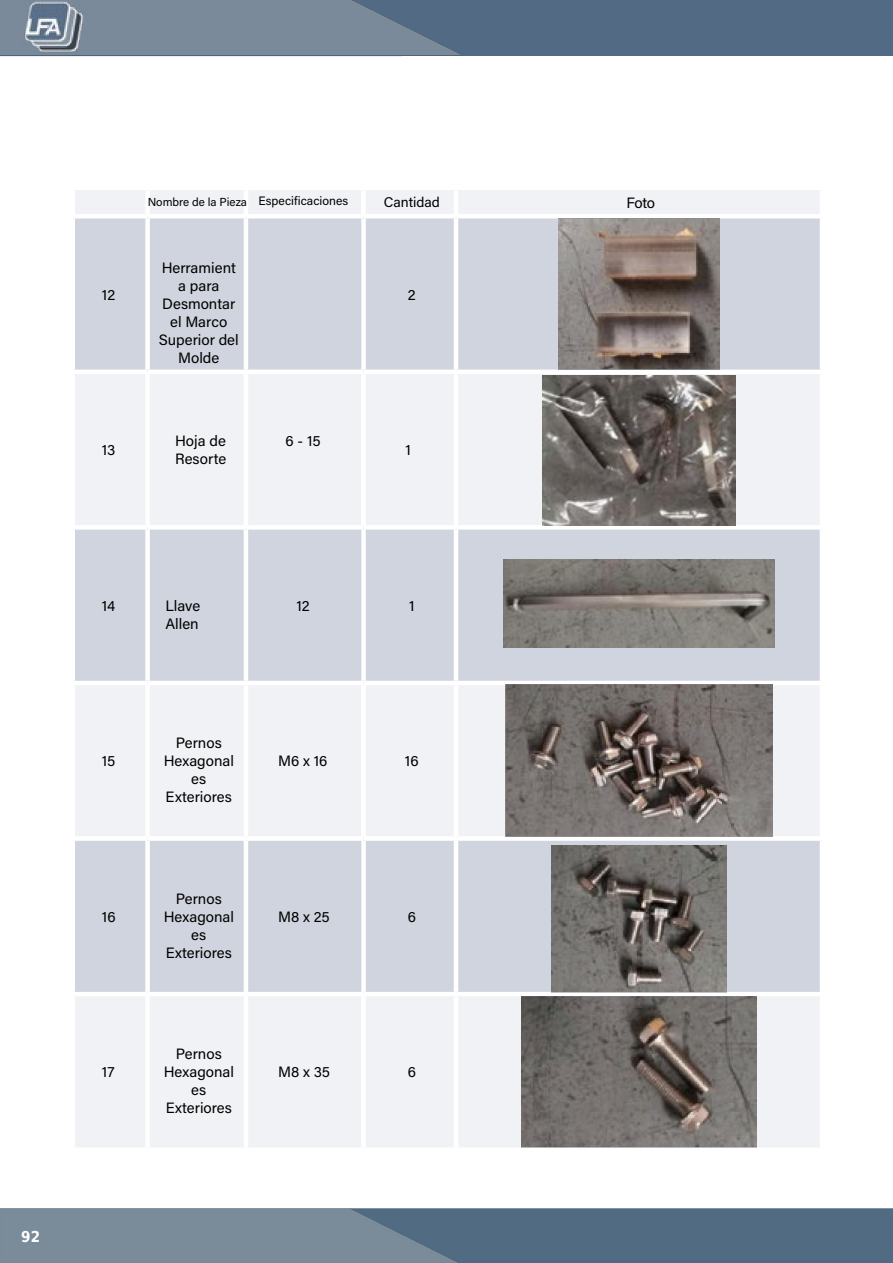
<style>
.page{position:relative;width:893px;height:1263px;background:#fff}
.page>*{position:absolute;margin:0;border:0;box-sizing:border-box;transform-origin:0 0}
.t1{font:700 15.15px "DejaVu Sans Condensed";color:#fff}
.t2{font:15px/18px "Acumin Pro";color:#000;text-align:center}
.t3{font:14.1px "Acumin Pro";letter-spacing:-.005em;color:#000}
.t4{font:12.15px "Acumin Pro";letter-spacing:.005em;color:#000}
.s1{font-size:11.55px}
</style>
<div class="page">
<div style="left:0;top:0;width:893px;height:55px;background:#526a83"></div>
<img style="left:0;top:0;width:463px;height:56px">
<div style="left:463px;top:1208px;width:430px;height:55px;background:#516b82"></div>
<img style="left:0;top:1208px;width:463px;height:55px">
<img style="left:22px;top:0;width:64px;height:55px">
<div style="left:73px;top:191px;width:75px;height:25px;background:#f1f2f5"></div>
<div style="left:148px;top:191px;width:98px;height:25px;background:#f1f2f5"></div>
<div style="left:246px;top:191px;width:118px;height:25px;background:#f1f2f5"></div>
<div style="left:364px;top:191px;width:92px;height:25px;background:#f1f2f5"></div>
<div style="left:456px;top:191px;width:366px;height:25px;background:#f1f2f5"></div>
<div style="left:73px;top:372px;width:75px;height:155px;background:#f1f2f5"></div>
<div style="left:148px;top:372px;width:98px;height:155px;background:#f1f2f5"></div>
<div style="left:246px;top:372px;width:118px;height:155px;background:#f1f2f5"></div>
<div style="left:364px;top:372px;width:92px;height:155px;background:#f1f2f5"></div>
<div style="left:456px;top:372px;width:366px;height:155px;background:#f1f2f5"></div>
<div style="left:73px;top:683px;width:75px;height:155px;background:#f1f2f5"></div>
<div style="left:148px;top:683px;width:98px;height:155px;background:#f1f2f5"></div>
<div style="left:246px;top:683px;width:118px;height:155px;background:#f1f2f5"></div>
<div style="left:364px;top:683px;width:92px;height:155px;background:#f1f2f5"></div>
<div style="left:456px;top:683px;width:366px;height:155px;background:#f1f2f5"></div>
<div style="left:73px;top:994px;width:75px;height:156px;background:#f1f2f5"></div>
<div style="left:148px;top:994px;width:98px;height:156px;background:#f1f2f5"></div>
<div style="left:246px;top:994px;width:118px;height:156px;background:#f1f2f5"></div>
<div style="left:364px;top:994px;width:92px;height:156px;background:#f1f2f5"></div>
<div style="left:456px;top:994px;width:366px;height:156px;background:#f1f2f5"></div>
<div style="left:73px;top:216px;width:75px;height:156px;background:#d0d4de"></div>
<div style="left:148px;top:216px;width:98px;height:156px;background:#d0d4de"></div>
<div style="left:246px;top:216px;width:118px;height:156px;background:#d0d4de"></div>
<div style="left:364px;top:216px;width:92px;height:156px;background:#d0d4de"></div>
<div style="left:456px;top:216px;width:366px;height:156px;background:#d0d4de"></div>
<div style="left:73px;top:527px;width:75px;height:156px;background:#d0d4de"></div>
<div style="left:148px;top:527px;width:98px;height:156px;background:#d0d4de"></div>
<div style="left:246px;top:527px;width:118px;height:156px;background:#d0d4de"></div>
<div style="left:364px;top:527px;width:92px;height:156px;background:#d0d4de"></div>
<div style="left:456px;top:527px;width:366px;height:156px;background:#d0d4de"></div>
<div style="left:73px;top:838px;width:75px;height:156px;background:#d0d4de"></div>
<div style="left:148px;top:838px;width:98px;height:156px;background:#d0d4de"></div>
<div style="left:246px;top:838px;width:118px;height:156px;background:#d0d4de"></div>
<div style="left:364px;top:838px;width:92px;height:156px;background:#d0d4de"></div>
<div style="left:456px;top:838px;width:366px;height:156px;background:#d0d4de"></div>
<hr style="left:820px;top:191px;width:4px;height:23px;background:#fff">
<hr style="left:71px;top:191px;width:4px;height:23px;background:#fff">
<div style="left:145px;top:191px;width:5px;height:23px;background:#fff"></div>
<hr style="left:244px;top:191px;width:4px;height:23px;background:#fff">
<div style="left:361px;top:191px;width:5px;height:23px;background:#fff"></div>
<hr style="left:454px;top:191px;width:4px;height:23px;background:#fff">
<hr style="left:71px;top:214px;width:77px;height:4px;background:#fff">
<hr style="left:71px;top:218px;width:4px;height:152px;background:#fff">
<hr style="left:148px;top:214px;width:98px;height:4px;background:#fff">
<div style="left:145px;top:218px;width:5px;height:152px;background:#fff"></div>
<hr style="left:246px;top:214px;width:118px;height:4px;background:#fff">
<hr style="left:244px;top:218px;width:4px;height:152px;background:#fff">
<hr style="left:364px;top:214px;width:92px;height:4px;background:#fff">
<div style="left:361px;top:218px;width:5px;height:152px;background:#fff"></div>
<hr style="left:456px;top:214px;width:368px;height:4px;background:#fff">
<hr style="left:820px;top:218px;width:4px;height:152px;background:#fff">
<hr style="left:454px;top:218px;width:4px;height:152px;background:#fff">
<hr style="left:71px;top:370px;width:77px;height:4px;background:#fff">
<hr style="left:71px;top:374px;width:4px;height:151px;background:#fff">
<hr style="left:148px;top:370px;width:98px;height:4px;background:#fff">
<div style="left:145px;top:374px;width:5px;height:151px;background:#fff"></div>
<hr style="left:246px;top:370px;width:118px;height:4px;background:#fff">
<hr style="left:244px;top:374px;width:4px;height:151px;background:#fff">
<hr style="left:364px;top:370px;width:92px;height:4px;background:#fff">
<div style="left:361px;top:374px;width:5px;height:151px;background:#fff"></div>
<hr style="left:456px;top:370px;width:368px;height:4px;background:#fff">
<hr style="left:820px;top:374px;width:4px;height:151px;background:#fff">
<hr style="left:454px;top:374px;width:4px;height:151px;background:#fff">
<div style="left:71px;top:525px;width:77px;height:5px;background:#fff"></div>
<hr style="left:71px;top:530px;width:4px;height:151px;background:#fff">
<div style="left:148px;top:525px;width:98px;height:5px;background:#fff"></div>
<div style="left:145px;top:530px;width:5px;height:151px;background:#fff"></div>
<div style="left:246px;top:525px;width:118px;height:5px;background:#fff"></div>
<hr style="left:244px;top:530px;width:4px;height:151px;background:#fff">
<div style="left:364px;top:525px;width:92px;height:5px;background:#fff"></div>
<div style="left:361px;top:530px;width:5px;height:151px;background:#fff"></div>
<div style="left:456px;top:525px;width:368px;height:5px;background:#fff"></div>
<hr style="left:820px;top:530px;width:4px;height:151px;background:#fff">
<hr style="left:454px;top:530px;width:4px;height:151px;background:#fff">
<hr style="left:71px;top:681px;width:77px;height:4px;background:#fff">
<hr style="left:71px;top:685px;width:4px;height:151px;background:#fff">
<hr style="left:148px;top:681px;width:98px;height:4px;background:#fff">
<div style="left:145px;top:685px;width:5px;height:151px;background:#fff"></div>
<hr style="left:246px;top:681px;width:118px;height:4px;background:#fff">
<hr style="left:244px;top:685px;width:4px;height:151px;background:#fff">
<hr style="left:364px;top:681px;width:92px;height:4px;background:#fff">
<div style="left:361px;top:685px;width:5px;height:151px;background:#fff"></div>
<svg style="left:456px;top:681px;width:366px;height:4px"></svg>
<hr style="left:820px;top:685px;width:4px;height:151px;background:#fff">
<hr style="left:454px;top:685px;width:4px;height:151px;background:#fff">
<div style="left:71px;top:836px;width:77px;height:5px;background:#fff"></div>
<hr style="left:71px;top:841px;width:4px;height:151px;background:#fff">
<div style="left:148px;top:836px;width:98px;height:5px;background:#fff"></div>
<div style="left:145px;top:841px;width:5px;height:151px;background:#fff"></div>
<div style="left:246px;top:836px;width:118px;height:5px;background:#fff"></div>
<hr style="left:244px;top:841px;width:4px;height:151px;background:#fff">
<div style="left:364px;top:836px;width:92px;height:5px;background:#fff"></div>
<div style="left:361px;top:841px;width:5px;height:151px;background:#fff"></div>
<div style="left:456px;top:836px;width:368px;height:5px;background:#fff"></div>
<hr style="left:820px;top:841px;width:4px;height:151px;background:#fff">
<hr style="left:454px;top:841px;width:4px;height:151px;background:#fff">
<hr style="left:71px;top:992px;width:77px;height:4px;background:#fff">
<hr style="left:71px;top:996px;width:4px;height:151px;background:#fff">
<hr style="left:148px;top:992px;width:98px;height:4px;background:#fff">
<div style="left:145px;top:996px;width:5px;height:151px;background:#fff"></div>
<hr style="left:246px;top:992px;width:118px;height:4px;background:#fff">
<hr style="left:244px;top:996px;width:4px;height:151px;background:#fff">
<hr style="left:364px;top:992px;width:92px;height:4px;background:#fff">
<div style="left:361px;top:996px;width:5px;height:151px;background:#fff"></div>
<hr style="left:456px;top:992px;width:368px;height:4px;background:#fff">
<hr style="left:820px;top:996px;width:4px;height:151px;background:#fff">
<hr style="left:454px;top:996px;width:4px;height:151px;background:#fff">
<div style="left:71px;top:1147px;width:77px;height:5px;background:#fff"></div>
<div style="left:148px;top:1147px;width:98px;height:5px;background:#fff"></div>
<div style="left:246px;top:1147px;width:118px;height:5px;background:#fff"></div>
<div style="left:364px;top:1147px;width:92px;height:5px;background:#fff"></div>
<div style="left:456px;top:1147px;width:368px;height:5px;background:#fff"></div>
<img style="left:559px;top:218px;width:160px;height:152px">
<img style="left:543px;top:376px;width:192px;height:150px">
<img style="left:503px;top:559px;width:272px;height:88px">
<img style="left:506px;top:685px;width:266px;height:152px">
<img style="left:552px;top:845px;width:174px;height:147px">
<img style="left:522px;top:996px;width:234px;height:152px">
<p class="t1" style="left:21px;top:1224px;width:20px">92</p>
<p class="t2" style="left:102px;top:285px;width:15px">12</p>
<p class="t4" style="left:148px;top:193px;width:202px"><span class="s1">Nombre de la Pieza</span> Especificaciones</p>
<p class="t3" style="left:384px;top:192px;width:58px">Cantidad</p>
<p class="t2" style="left:626px;top:193px;width:30px">Foto</p>
<p class="t2" style="left:159px;top:258px;width:81px">Herramient a para<br>Desmontar el Marco<br>Superior del<br>Molde</p>
<p class="t2" style="left:408px;top:285px;width:9px">2</p>
<p class="t2" style="left:102px;top:440px;width:15px">13</p>
<p class="t2" style="left:175px;top:431px;width:53px;text-align:left">Hoja de<br>Resorte</p>
<p class="t2" style="left:286px;top:431px;width:37px">6 - 15</p>
<p class="t2" style="left:406px;top:440px;width:7px">1</p>
<p class="t2" style="left:102px;top:596px;width:15px">14</p>
<p class="t2" style="left:165px;top:596px;width:36px;text-align:left">Llave<br>Allen</p>
<p class="t2" style="left:296px;top:596px;width:15px">12</p>
<p class="t2" style="left:409px;top:596px;width:7px">1</p>
<p class="t2" style="left:102px;top:751px;width:15px">15</p>
<p class="t2" style="left:164px;top:733px;width:72px">Pernos<br>Hexagonal es<br>Exteriores</p>
<p class="t2" style="left:278px;top:751px;width:51px">M6 x 16</p>
<p class="t2" style="left:405px;top:751px;width:15px">16</p>
<p class="t2" style="left:102px;top:907px;width:15px">16</p>
<p class="t2" style="left:164px;top:889px;width:72px">Pernos<br>Hexagonal es<br>Exteriores</p>
<p class="t2" style="left:278px;top:907px;width:53px">M8 x 25</p>
<p class="t2" style="left:408px;top:907px;width:10px">6</p>
<p class="t2" style="left:102px;top:1062px;width:14px">17</p>
<p class="t2" style="left:164px;top:1044px;width:72px">Pernos<br>Hexagonal es<br>Exteriores</p>
<p class="t2" style="left:278px;top:1062px;width:54px">M8 x 35</p>
<p class="t2" style="left:408px;top:1062px;width:10px">6</p>
</div>
